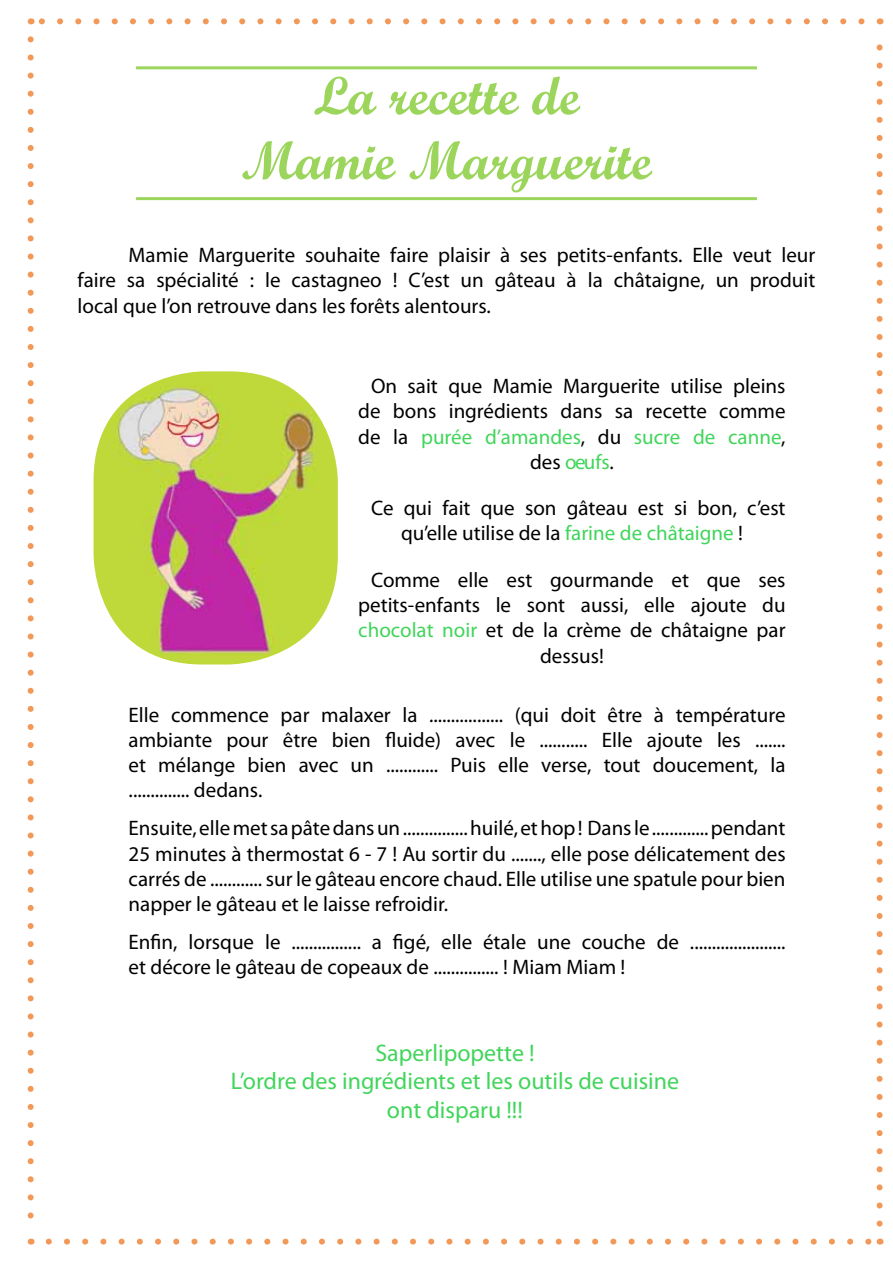
<style>
.page{position:relative;width:893px;height:1263px;background:#fff}
.page>*{position:absolute;margin:0;border:0;box-sizing:border-box;transform-origin:0 0}
.t1{font:54px/64.8px "Script MT Bold";color:#9bd55b;text-align:center}
.t2{font:24px/28.8px "Myriad Pro";color:#41d55b;text-align:center}
.t3{font:21px/25.2px "Myriad Pro";color:#000;text-align:justify}
.t4{font:21px "Myriad Pro";color:#41d55b}
.s1{color:#000}
.s2{color:#41d55b}
</style>
<div class="page">
<svg style="left:28px;top:39px;width:6px;height:1180px"></svg>
<svg style="left:49px;top:1238px;width:822px;height:6px"></svg>
<svg style="left:877px;top:44px;width:6px;height:1180px"></svg>
<svg style="left:40px;top:18px;width:821px;height:6px"></svg>
<img style="left:94px;top:371px;width:244px;height:293px">
<hr style="left:136px;top:66px;width:621px;height:3px;background:#9bd55b">
<hr style="left:136px;top:197px;width:621px;height:3px;background:#9bd55b">
<h1 class="t1" style="left:241px;top:63px;width:412px">La recette de<br>Mamie Marguerite</h1>
<p class="t3" style="left:78px;top:242px;width:739px;text-indent:51px">Mamie Marguerite souhaite faire plaisir à ses petits-enfants. Elle veut leur faire sa spécialité : le castagneo ! C’est un gâteau à la châtaigne, un produit local que l’on retrouve dans les forêts alentours.</p>
<p class="t3" style="left:371px;top:373px;width:416px">On sait que Mamie Marguerite utilise pleins</p>
<p class="t3" style="left:358px;top:398px;width:429px">de bons ingrédients dans sa recette comme</p>
<p class="t4" style="left:358px;top:424px;width:429px"><span class="s1">de la</span> purée d’amandes<span class="s1">, du</span> sucre de canne<span class="s1">,</span></p>
<p class="t4" style="left:530px;top:449px;width:85px"><span class="s1">des</span> oeufs<span class="s1">.</span></p>
<p class="t3" style="left:401px;top:495px;width:386px;text-indent:-30px">Ce qui fait que son gâteau est si bon, c’est qu’elle utilise de la <span class="s2">farine de châtaigne</span> !</p>
<p class="t3" style="left:371px;top:567px;width:416px">Comme elle est gourmande et que ses</p>
<p class="t3" style="left:358px;top:592px;width:429px">petits-enfants le sont aussi, elle ajoute du</p>
<p class="t3" style="left:358px;top:617px;width:429px"><span class="s2">chocolat noir</span> et de la crème de châtaigne par</p>
<p class="t3" style="left:540px;top:642px;width:65px">dessus!</p>
<p class="t3" style="left:129px;top:702px;width:658px">Elle commence par malaxer la ................. (qui doit être à température ambiante pour être bien fluide) avec le ........... Elle ajoute les ....... et mélange bien avec un ............ Puis elle verse, tout doucement, la .............. dedans.</p>
<p class="t3" style="left:129px;top:815px;width:658px">Ensuite, elle met sa pâte dans un ............... huilé, et hop ! Dans le ............. pendant 25 minutes à thermostat 6 - 7 ! Au sortir du ......., elle pose délicatement des carrés de ............ sur le gâteau encore chaud. Elle utilise une spatule pour bien napper le gâteau et le laisse refroidir.</p>
<p class="t3" style="left:129px;top:929px;width:658px">Enfin, lorsque le ................ a figé, elle étale une couche de ...................... et décore le gâteau de copeaux de ............... ! Miam Miam !</p>
<p class="t2" style="left:231px;top:1038px;width:450px">Saperlipopette !<br>L’ordre des ingrédients et les outils de cuisine ont disparu !!!</p>
</div>
